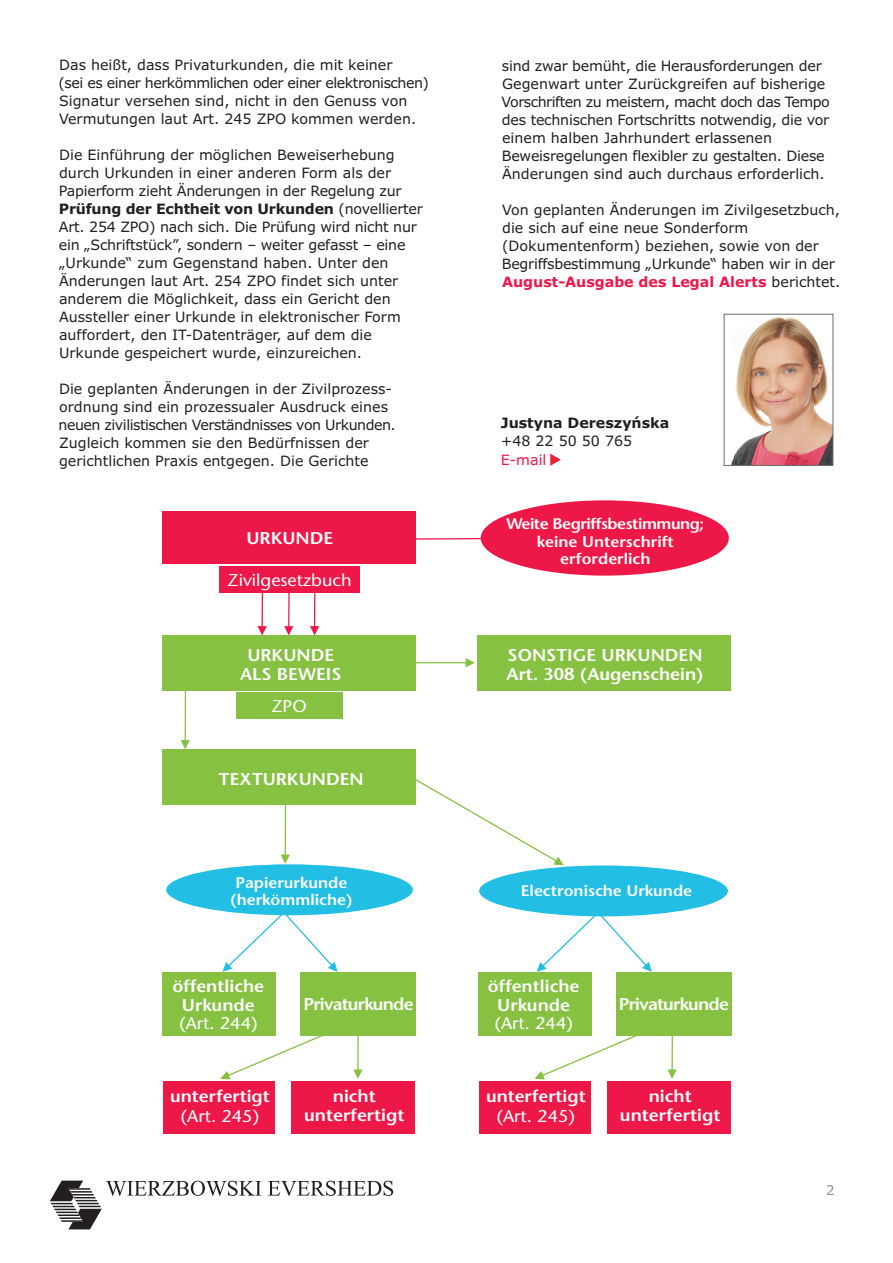
<style>
.page{position:relative;width:893px;height:1263px;background:#fff}
.page>*{position:absolute;margin:0;border:0;box-sizing:border-box;transform-origin:0 0}
.t1{font:600 17.1px/19.5px "Stone Sans Pl";color:#fff;text-align:center;scale:1.06 1}
.t2{font:17.1px "Stone Sans Pl";color:#fff;scale:1.06 1}
.t3{font:600 17.1px "Stone Sans Pl";letter-spacing:-.045em;color:#fff;scale:1.06 1}
.t4{font:600 16.95px "Stone Sans Pl";color:#fff;scale:1.06 1}
.t5{font:600 15.3px/17.5px "Stone Sans Pl";color:#fff;text-align:center;scale:1.06 1}
.t6{font:14.25px/18px "Verdana";color:#231f20}
.t7{font:14.25px/18px "Verdana";letter-spacing:-.02em;color:#231f20}
.t8{font:700 14.25px "Verdana";color:#231f20}
.t9{font:13.5px "Verdana";color:#939598}
.s1{font-weight:700}
.s2{font-weight:700;color:#ed1748}
.s3{color:#ed1748}
.s4{color:#ed213a}
</style>
<div class="page">
<img style="left:731px;top:317px;width:100px;height:147px">
<div style="left:724px;top:314px;width:109px;height:152px;border:1px solid #6c6d70"></div>
<svg style="left:50px;top:1180px;width:211px;height:49px"></svg>
<svg style="left:268px;top:1180px;width:125px;height:16px"></svg>
<div style="left:163px;top:635px;width:253px;height:56px;background:#86c141"></div>
<div style="left:163px;top:512px;width:253px;height:52px;background:#ed1748"></div>
<svg style="left:416px;top:537px;width:65px;height:3px"></svg>
<div style="left:219px;top:566px;width:141px;height:26px;background:#ed1748"></div>
<div style="left:481px;top:500px;width:248px;height:76px;background:#ed1748;border-radius:50%"></div>
<svg style="left:258px;top:592px;width:9px;height:43px"></svg>
<svg style="left:284px;top:592px;width:9px;height:43px"></svg>
<svg style="left:310px;top:592px;width:9px;height:43px"></svg>
<div style="left:236px;top:693px;width:107px;height:26px;background:#86c141"></div>
<svg style="left:181px;top:691px;width:9px;height:58px"></svg>
<svg style="left:416px;top:658px;width:59px;height:9px"></svg>
<div style="left:477px;top:635px;width:253px;height:56px;background:#86c141"></div>
<svg style="left:411px;top:779px;width:153px;height:86px"></svg>
<div style="left:478px;top:864px;width:251px;height:53px;background:#22bee4;border:1px solid #fff;border-radius:50%"></div>
<div style="left:165px;top:863px;width:249px;height:53px;background:#22bee4;border:1px solid #fff;border-radius:50%"></div>
<div style="left:163px;top:749px;width:253px;height:55px;background:#86c141"></div>
<svg style="left:281px;top:804px;width:9px;height:60px"></svg>
<div style="left:301px;top:973px;width:115px;height:63px;background:#86c141"></div>
<svg style="left:223px;top:913px;width:114px;height:59px"></svg>
<div style="left:163px;top:973px;width:113px;height:63px;background:#86c141"></div>
<svg style="left:220px;top:1020px;width:143px;height:59px"></svg>
<div style="left:291px;top:1081px;width:124px;height:52px;background:#ed1748"></div>
<div style="left:163px;top:1081px;width:112px;height:52px;background:#ed1748"></div>
<svg style="left:537px;top:913px;width:115px;height:59px"></svg>
<svg style="left:534px;top:1020px;width:143px;height:59px"></svg>
<div style="left:616px;top:973px;width:115px;height:63px;background:#86c141"></div>
<div style="left:478px;top:973px;width:113px;height:63px;background:#86c141"></div>
<div style="left:607px;top:1081px;width:124px;height:52px;background:#ed1748"></div>
<div style="left:479px;top:1081px;width:112px;height:52px;background:#ed1748"></div>
<p class="t6" style="left:59px;top:57px;width:372px">Das heißt, dass Privaturkunden, die mit keiner<br>(sei es einer herkömmlichen oder einer elektronischen)<br>Signatur versehen sind, nicht in den Genuss von Vermutungen laut Art. 245 ZPO kommen werden.</p>
<p class="t6" style="left:59px;top:147px;width:366px">Die Einführung der möglichen Beweiserhebung durch Urkunden in einer anderen Form als der Papierform zieht Änderungen in der Regelung zur <span class="s1">Prüfung der Echtheit von Urkunden</span> (novellierter Art. 254 ZPO) nach sich. Die Prüfung wird nicht nur ein „Schriftstück”, sondern – weiter gefasst – eine „Urkunde“ zum Gegenstand haben. Unter den Änderungen laut Art. 254 ZPO findet sich unter anderem die Möglichkeit, dass ein Gericht den Aussteller einer Urkunde in elektronischer Form auffordert, den IT-Datenträger, auf dem die Urkunde gespeichert wurde, einzureichen.</p>
<p class="t6" style="left:59px;top:381px;width:339px">Die geplanten Änderungen in der Zivilprozess&shy;ordnung sind ein prozessualer Ausdruck eines neuen zivilistischen Verständnisses von Urkunden.<br>Zugleich kommen sie den Bedürfnissen der gerichtlichen Praxis entgegen. Die Gerichte</p>
<p class="t1" style="left:246px;top:530px;width:83px">URKUNDE</p>
<p class="t2" style="left:228px;top:573px;width:119px">Zivilgesetzbuch</p>
<p class="t1" style="left:240px;top:647px;width:97px">URKUNDE<br>ALS BEWEIS</p>
<p class="t2" style="left:271px;top:699px;width:35px">ZPO</p>
<p class="t1" style="left:219px;top:771px;width:138px">TEXTURKUNDEN</p>
<p class="t5" style="left:230px;top:875px;width:117px">Papierurkunde (herkömmliche)</p>
<p class="t1" style="left:173px;top:979px;width:88px;line-height:18.5px">öffentliche<br>Urkunde</p>
<p class="t2" style="left:179px;top:1016px;width:75px">(Art. 244)</p>
<p class="t4" style="left:170px;top:1090px;width:95px">unterfertigt</p>
<p class="t2" style="left:181px;top:1109px;width:75px">(Art. 245)</p>
<p class="t3" style="left:303px;top:997px;width:106px">Privaturkunde</p>
<p class="t1" style="left:304px;top:1088px;width:96px">nicht unterfertigt</p>
<p class="t7" style="left:502px;top:58px;width:330px">sind zwar bemüht, die Herausforderungen der Gegenwart unter Zurückgreifen auf bisherige Vorschriften zu meistern, macht doch das Tempo des technischen Fortschritts notwendig, die vor einem halben Jahrhundert erlassenen Beweisregelungen flexibler zu gestalten. Diese Änderungen sind auch durchaus erforderlich.</p>
<p class="t6" style="left:502px;top:202px;width:340px">Von geplanten Änderungen im Zivilgesetzbuch, die sich auf eine neue Sonderform (Dokumentenform) beziehen, sowie von der Begriffsbestimmung „Urkunde“ haben wir in der <span class="s2">August-Ausgabe des Legal Alerts</span> berichtet.</p>
<p class="t8" style="left:501px;top:417px;width:170px">Justyna Dereszyñska</p>
<p class="t6" style="left:501px;top:433px;width:133px">+48 22 50 50 765<br><span class="s3">E-mail</span> <span class="s4">◆</span></p>
<p class="t5" style="left:506px;top:517px;width:188px">Weite Begriffsbestimmung; keine Unterschrift erforderlich</p>
<p class="t1" style="left:507px;top:647px;width:187px;text-align:left">SONSTIGE URKUNDEN<br>Art. 308 (Augenschein)</p>
<p class="t5" style="left:521px;top:884px;width:163px">Electronische Urkunde</p>
<p class="t1" style="left:488px;top:979px;width:88px;line-height:18.5px">öffentliche<br>Urkunde</p>
<p class="t2" style="left:495px;top:1016px;width:75px">(Art. 244)</p>
<p class="t4" style="left:486px;top:1090px;width:95px">unterfertigt</p>
<p class="t2" style="left:497px;top:1109px;width:75px">(Art. 245)</p>
<p class="t3" style="left:619px;top:997px;width:106px">Privaturkunde</p>
<p class="t1" style="left:620px;top:1088px;width:96px">nicht unterfertigt</p>
<p class="t9" style="left:826px;top:1184px;width:10px">2</p>
</div>
